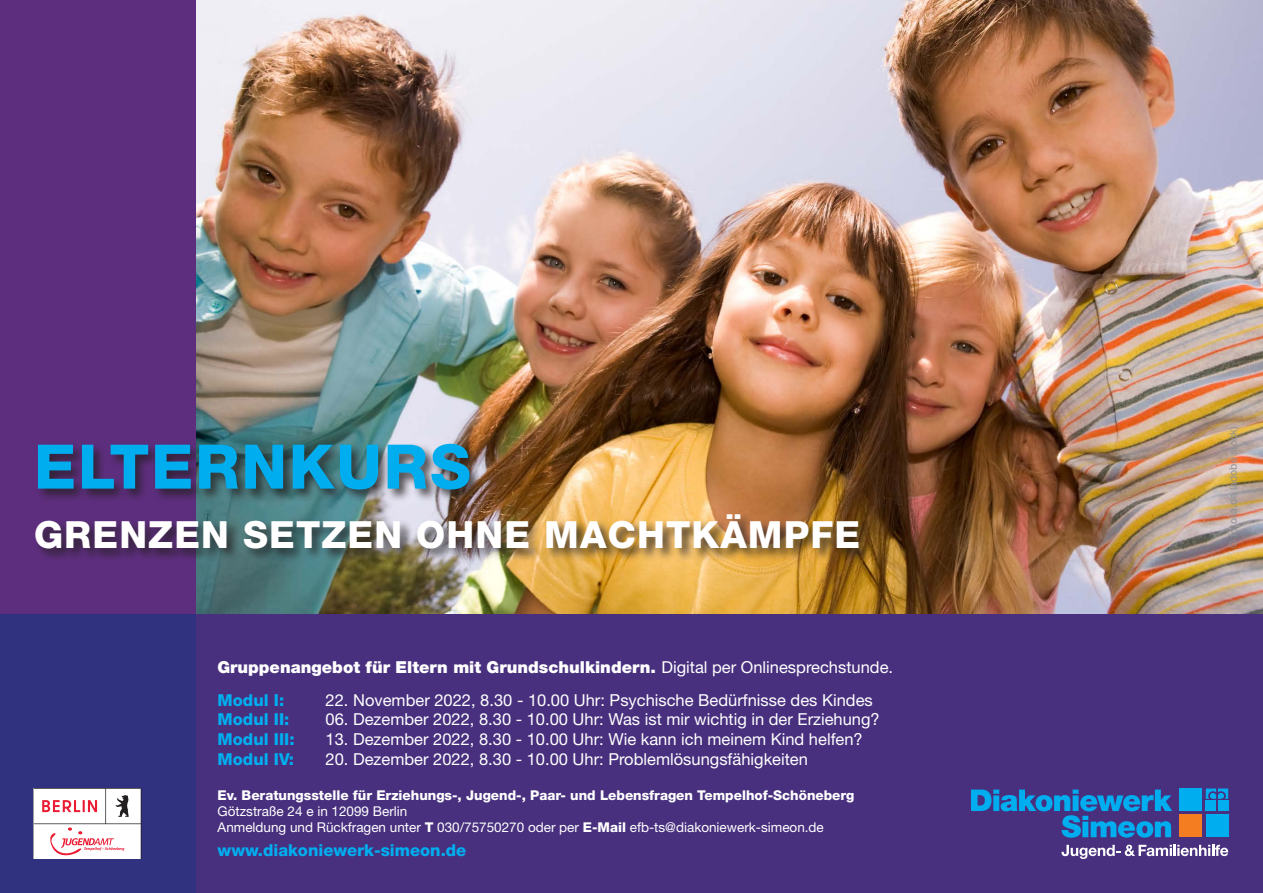
<style>
.page{position:relative;width:1263px;height:893px;background:#fff}
.page>*{position:absolute;margin:0;border:0;box-sizing:border-box;transform-origin:0 0}
.Titel_Head{font:800 61.5px "Helvetica Neue LT Pro";letter-spacing:.03em;color:#00aeef}
.Titel_Head-2{font:800 37.5px "Helvetica Neue LT Pro";letter-spacing:.03em;color:#fff}
.t1{font:16.5px "Helvetica Neue LT Pro";color:#fff}
.t2{font:900 16.5px "Helvetica Neue LT Pro";color:#fff}
.t3{font:800 16.5px "Helvetica Neue LT Pro";color:#00aeef}
.t4{font:13.5px "Helvetica Neue LT Pro";color:#fff}
.t5{font:800 13.5px "Helvetica Neue LT Pro";color:#fff}
.t6{font:10.5px "Helvetica Neue LT Pro";color:#8f9194}
.s1{font-weight:400}
.s2{font-weight:800}
.s3{font-family:"Helvetica Neue LT Com";font-weight:300}
</style>
<div class="page">
<img style="left:197px;top:0;width:1066px;height:614px">
<div style="left:0;top:0;width:196px;height:893px;background:#5e2e7e"></div>
<div style="left:174px;top:614px;width:1089px;height:279px;background:#48307e"></div>
<div style="left:36px;top:441px;width:448px;height:63px;background:#231f20;opacity:.75"></div>
<svg style="left:1061px;top:845px;width:167px;height:14px"></svg>
<div style="left:1179px;top:815px;width:23px;height:22px;background:#f47d21"></div>
<div style="left:1206px;top:815px;width:22px;height:22px;background:#00aeef"></div>
<div style="left:1179px;top:788px;width:23px;height:23px;background:#00aeef"></div>
<svg style="left:971px;top:790px;width:201px;height:48px"></svg>
<svg style="left:1206px;top:788px;width:22px;height:11px"></svg>
<div style="left:1206px;top:801px;width:10px;height:10px;background:#00aeef"></div>
<div style="left:1218px;top:801px;width:10px;height:10px;background:#00aeef"></div>
<div style="left:0;top:614px;width:196px;height:279px;background:#30317f"></div>
<svg style="left:33px;top:788px;width:108px;height:71px;background:#f2e0e2"></svg>
<div style="left:34px;top:512px;width:838px;height:50px;background:#231f20;opacity:.75"></div>
<p class="Titel_Head" style="left:34px;top:430px;width:438px">ELTERNKURS</p>
<p class="Titel_Head-2" style="left:34px;top:512px;width:828px">GRENZEN SETZEN OHNE MACHTKÄMPFE</p>
<p class="t2" style="left:217px;top:657px;width:677px">Gruppenangebot für Eltern mit Grundschulkindern. <span class="s1">Digital per Onlinesprechstunde.</span></p>
<p class="t3" style="left:218px;top:690px;width:68px">Modul I:</p>
<p class="t1" style="left:326px;top:689px;width:549px">22. November 2022, 8.30 - 10.00 Uhr: Psychische Bedürfnisse des Kindes</p>
<p class="t3" style="left:218px;top:710px;width:73px">Modul II:</p>
<p class="t1" style="left:326px;top:709px;width:556px">06. Dezember 2022, 8.30 - 10.00 Uhr: Was ist mir wichtig in der Erziehung?</p>
<p class="t3" style="left:218px;top:729px;width:79px">Modul III:</p>
<p class="t1" style="left:326px;top:729px;width:539px">13. Dezember 2022, 8.30 - 10.00 Uhr: Wie kann ich meinem Kind helfen?</p>
<p class="t3" style="left:218px;top:749px;width:78px">Modul IV:</p>
<p class="t1" style="left:326px;top:749px;width:484px">20. Dezember 2022, 8.30 - 10.00 Uhr: Problemlösungsfähigkeiten</p>
<p class="t5" style="left:218px;top:787px;width:638px">Ev. Beratungsstelle für Erziehungs-, Jugend-, Paar- und Lebensfragen Tempelhof-Schöneberg</p>
<p class="t4" style="left:218px;top:803px;width:191px">Götzstraße 24 e in 12099 Berlin</p>
<p class="t4" style="left:218px;top:819px;width:608px">Anmeldung und Rückfragen unter <span class="s2">T</span> 030/75750270 oder per <span class="s2">E-Mail</span> efb-ts@diakoniewerk-simeon.de</p>
<p class="t3" style="left:218px;top:841px;width:250px">www.diakoniewerk-simeon.de</p>
<p class="t6" style="left:1226px;top:548px;width:123px;rotate:-90deg"><span class="s3">©</span> fotolia.de (adobe stock)</p>
</div>
